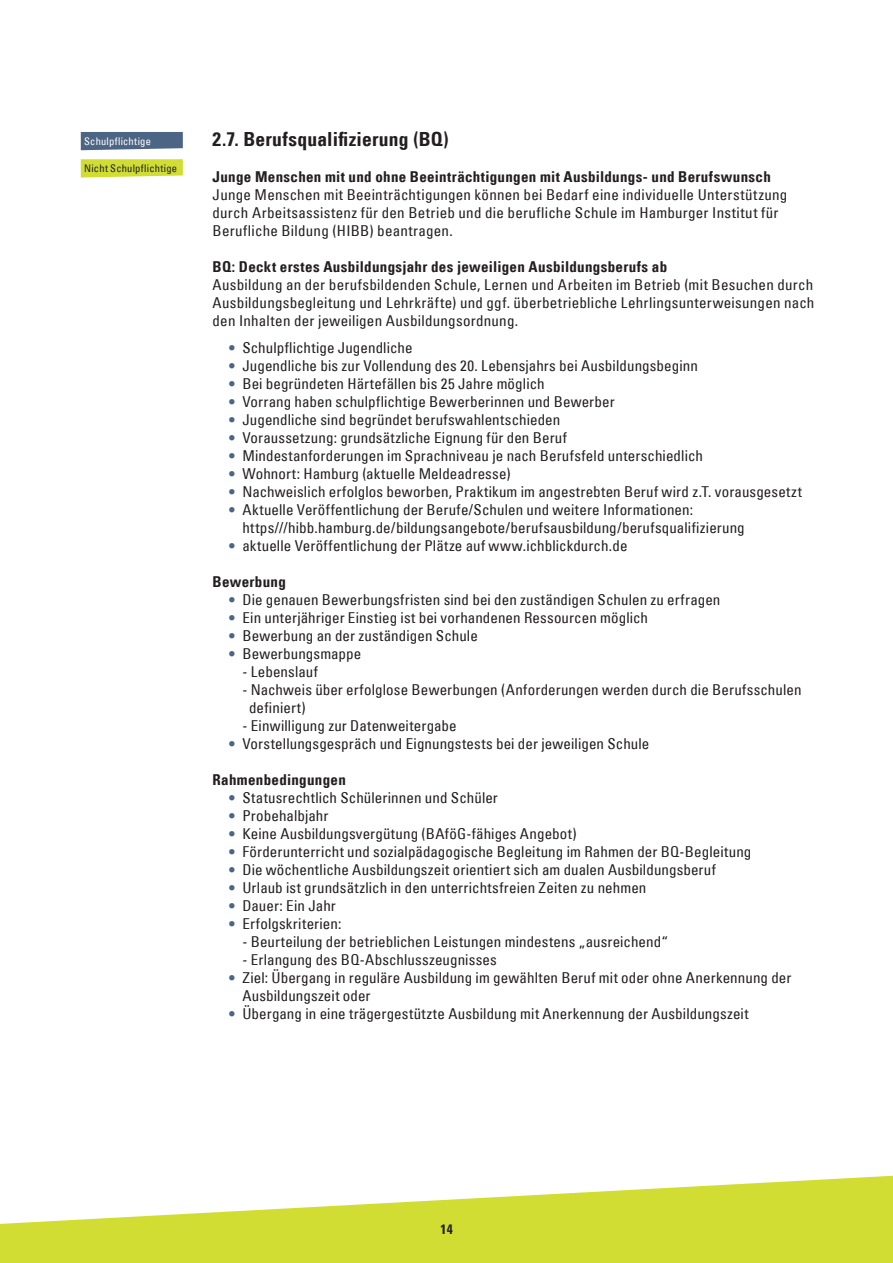
<style>
.page{position:relative;width:893px;height:1263px;background:#fff}
.page>*{position:absolute;margin:0;border:0;box-sizing:border-box;transform-origin:0 0}
.t1{font:700 condensed 19.5px "Univers LT";letter-spacing:.01em;color:#231f20}
.t2{font:condensed 15px/18px "Univers LTW01 57";letter-spacing:.01em;color:#231f20}
.t3{font:700 condensed 15px "Univers LT";letter-spacing:.02em;color:#231f20}
.t4{font:700 condensed 13.5px "Univers LT";color:#231f20}
.t5{font:condensed 10.5px "Univers LTW01 57";letter-spacing:.02em;color:#231f20}
.t6{font:condensed 10.5px "Univers LTW01 57";letter-spacing:.02em;color:#fff}
.s1{color:#4d6584}
</style>
<div class="page">
<svg style="left:0;top:1176px;width:893px;height:87px;fill:#d1dd33"></svg>
<svg style="left:81px;top:132px;width:102px;height:18px"></svg>
<svg style="left:81px;top:159px;width:102px;height:19px"></svg>
<p class="t6" style="left:84px;top:135px;width:68px">Schulpflichtige</p>
<p class="t5" style="left:84px;top:162px;width:94px">Nicht Schulpflichtige</p>
<h1 class="t1" style="left:213px;top:127px;width:238px">2.7. Berufsqualifizierung (BQ)</h1>
<p class="t3" style="left:213px;top:167px;width:560px">Junge Menschen mit und ohne Beeinträchtigungen mit Ausbildungs- und Berufswunsch</p>
<p class="t2" style="left:213px;top:185px;width:576px">Junge Menschen mit Beeinträchtigungen können bei Bedarf eine individuelle Unterstützung durch Arbeitsassistenz für den Betrieb und die berufliche Schule im Hamburger Institut für<br>Berufliche Bildung (HIBB) beantragen.</p>
<p class="t3" style="left:213px;top:257px;width:456px">BQ: Deckt erstes Ausbildungsjahr des jeweiligen Ausbildungsberufs ab</p>
<p class="t2" style="left:213px;top:275px;width:603px;text-align:justify">Ausbildung an der berufsbildenden Schule, Lernen und Arbeiten im Betrieb (mit Besuchen durch Ausbildungsbegleitung und Lehrkräfte) und ggf. überbetriebliche Lehrlingsunterweisungen nach den Inhalten der jeweiligen Ausbildungsordnung.</p>
<p class="t2" style="left:230px;top:338px;width:184px"><span class="s1">•</span> Schulpflichtige Jugendliche</p>
<p class="t2" style="left:230px;top:356px;width:470px"><span class="s1">•</span> Jugendliche bis zur Vollendung des 20. Lebensjahrs bei Ausbildungsbeginn</p>
<p class="t2" style="left:230px;top:374px;width:316px"><span class="s1">•</span> Bei begründeten Härtefällen bis 25 Jahre möglich</p>
<p class="t2" style="left:230px;top:392px;width:387px"><span class="s1">•</span> Vorrang haben schulpflichtige Bewerberinnen und Bewerber</p>
<p class="t2" style="left:230px;top:410px;width:332px"><span class="s1">•</span> Jugendliche sind begründet berufswahlentschieden</p>
<p class="t2" style="left:230px;top:428px;width:339px"><span class="s1">•</span> Voraussetzung: grundsätzliche Eignung für den Beruf</p>
<p class="t2" style="left:230px;top:446px;width:475px"><span class="s1">•</span> Mindestanforderungen im Sprachniveau je nach Berufsfeld unterschiedlich</p>
<p class="t2" style="left:230px;top:464px;width:282px"><span class="s1">•</span> Wohnort: Hamburg (aktuelle Meldeadresse)</p>
<p class="t2" style="left:230px;top:482px;width:574px"><span class="s1">•</span> Nachweislich erfolglos beworben, Praktikum im angestrebten Beruf wird z.T. vorausgesetzt</p>
<p class="t2" style="left:242px;top:500px;width:504px;text-indent:-13px"><span class="s1">•</span> Aktuelle Veröffentlichung der Berufe/Schulen und weitere Informationen: https///hibb.hamburg.de/bildungsangebote/berufsausbildung/berufsqualifizierung</p>
<p class="t2" style="left:230px;top:536px;width:399px"><span class="s1">•</span> aktuelle Veröffentlichung der Plätze auf www.ichblickdurch.de</p>
<p class="t3" style="left:213px;top:572px;width:75px">Bewerbung</p>
<p class="t2" style="left:230px;top:590px;width:492px"><span class="s1">•</span> Die genauen Bewerbungsfristen sind bei den zuständigen Schulen zu erfragen</p>
<p class="t2" style="left:230px;top:608px;width:420px"><span class="s1">•</span> Ein unterjähriger Einstieg ist bei vorhandenen Ressourcen möglich</p>
<p class="t2" style="left:230px;top:626px;width:250px"><span class="s1">•</span> Bewerbung an der zuständigen Schule</p>
<p class="t2" style="left:230px;top:644px;width:133px"><span class="s1">•</span> Bewerbungsmappe</p>
<p class="t2" style="left:242px;top:662px;width:77px">- Lebenslauf</p>
<p class="t2" style="left:249px;top:680px;width:554px;text-indent:-7px">- Nachweis über erfolglose Bewerbungen (Anforderungen werden durch die Berufsschulen definiert)</p>
<p class="t2" style="left:242px;top:716px;width:216px">- Einwilligung zur Datenweitergabe</p>
<p class="t2" style="left:230px;top:734px;width:421px"><span class="s1">•</span> Vorstellungsgespräch und Eignungstests bei der jeweiligen Schule</p>
<p class="t3" style="left:213px;top:770px;width:135px">Rahmenbedingungen</p>
<p class="t2" style="left:230px;top:788px;width:270px"><span class="s1">•</span> Statusrechtlich Schülerinnen und Schüler</p>
<p class="t2" style="left:230px;top:806px;width:100px"><span class="s1">•</span> Probehalbjahr</p>
<p class="t2" style="left:230px;top:824px;width:348px"><span class="s1">•</span> Keine Ausbildungsvergütung (BAföG-fähiges Angebot)</p>
<p class="t2" style="left:230px;top:842px;width:523px"><span class="s1">•</span> Förderunterricht und sozialpädagogische Begleitung im Rahmen der BQ-Begleitung</p>
<p class="t2" style="left:230px;top:860px;width:488px"><span class="s1">•</span> Die wöchentliche Ausbildungszeit orientiert sich am dualen Ausbildungsberuf</p>
<p class="t2" style="left:230px;top:878px;width:418px"><span class="s1">•</span> Urlaub ist grundsätzlich in den unterrichtsfreien Zeiten zu nehmen</p>
<p class="t2" style="left:230px;top:896px;width:108px"><span class="s1">•</span> Dauer: Ein Jahr</p>
<p class="t2" style="left:230px;top:914px;width:113px"><span class="s1">•</span> Erfolgskriterien:</p>
<p class="t2" style="left:242px;top:932px;width:427px">- Beurteilung der betrieblichen Leistungen mindestens „ausreichend“</p>
<p class="t2" style="left:242px;top:950px;width:256px">- Erlangung des BQ-Abschlusszeugnisses</p>
<p class="t2" style="left:242px;top:968px;width:551px;text-indent:-13px"><span class="s1">•</span> Ziel: Übergang in reguläre Ausbildung im gewählten Beruf mit oder ohne Anerkennung der<br>Ausbildungszeit oder</p>
<p class="t2" style="left:230px;top:1004px;width:520px"><span class="s1">•</span> Übergang in eine trägergestützte Ausbildung mit Anerkennung der Ausbildungszeit</p>
<p class="t4" style="left:441px;top:1221px;width:14px">14</p>
</div>
